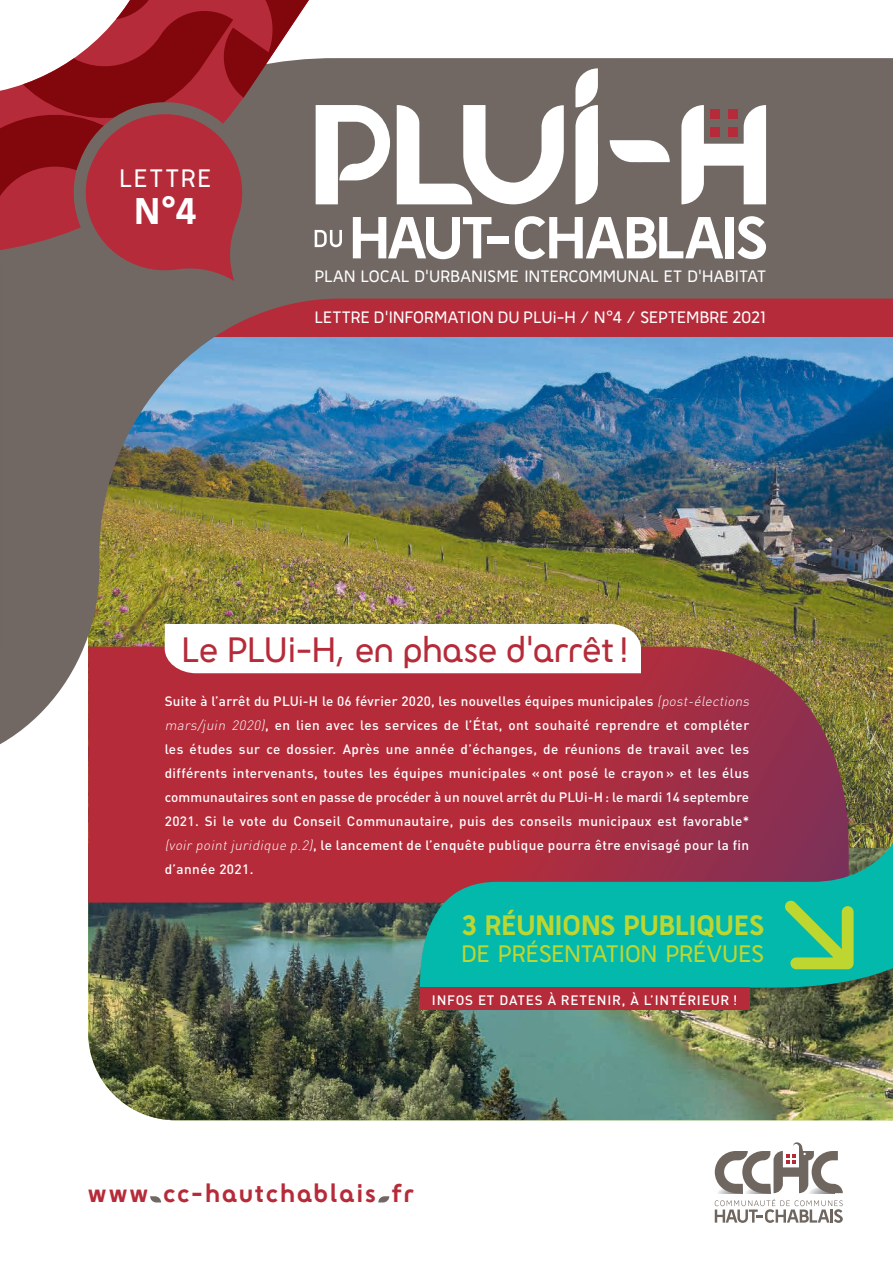
<style>
.page{position:relative;width:893px;height:1263px;background:#fff}
.page>*{position:absolute;margin:0;border:0;box-sizing:border-box;transform-origin:0 0}
.t1{font:700 43.65px "FNAC Regular";color:#fff}
.t2{font:700 41.4px "FNAC Demi";letter-spacing:-.005em;color:#b62b39}
.t3{font:700 33px "FNAC Regular";color:#bed630}
.t4{font:700 29.7px "FNAC Demi";letter-spacing:.065em;color:#fff}
.t5{font:700 29.4px "FNAC Regular";letter-spacing:.075em;color:#b62b39}
.t6{font:700 28.05px "FNAC Demi";color:#bed630}
.t7{font:700 19.35px/41.1px "FNAC Demi";letter-spacing:.01em;color:#fff}
.t8{font:500 13.5px/24px "DIN";letter-spacing:.03em;color:#fff}
.t9{font:500 13.5px "DIN";letter-spacing:.06em;color:#fff}
.s1{font-weight:300;font-style:italic}
</style>
<div class="page">
<img style="left:88px;top:902px;width:805px;height:218px">
<div style="left:88px;top:767px;width:330px;height:135px;background:#b62b39"></div>
<img style="left:0;top:58px;width:893px;height:709px">
<div style="left:309px;top:58px;width:37px;height:196px;background:#716864"></div>
<svg style="left:315px;top:230px;width:27px;height:17px"></svg>
<svg style="left:397px;top:105px;width:167px;height:100px"></svg>
<svg style="left:316px;top:105px;width:74px;height:99px"></svg>
<svg style="left:681px;top:105px;width:85px;height:99px"></svg>
<svg style="left:575px;top:68px;width:23px;height:136px"></svg>
<svg style="left:610px;top:140px;width:60px;height:22px"></svg>
<div style="left:710px;top:110px;width:10px;height:9px;background:#b62b39"></div>
<div style="left:728px;top:110px;width:9px;height:9px;background:#b62b39"></div>
<div style="left:728px;top:127px;width:9px;height:9px;background:#b62b39"></div>
<div style="left:710px;top:127px;width:10px;height:9px;background:#b62b39"></div>
<svg style="left:353px;top:217px;width:138px;height:42px"></svg>
<div style="left:487px;top:237px;width:22px;height:7px;background:#fff"></div>
<svg style="left:515px;top:216px;width:208px;height:43px"></svg>
<div style="left:726px;top:217px;width:8px;height:41px;background:#fff"></div>
<svg style="left:737px;top:216px;width:29px;height:43px"></svg>
<svg style="left:0;top:0;width:309px;height:295px"></svg>
<svg style="left:65px;top:94px;width:201px;height:228px;background:#934449"></svg>
<svg style="left:150px;top:1196px;width:11px;height:6px"></svg>
<svg style="left:378px;top:1196px;width:11px;height:6px"></svg>
<svg style="left:715px;top:1199px;width:128px;height:24px"></svg>
<svg style="left:715px;top:1142px;width:128px;height:51px"></svg>
<svg style="left:420px;top:554px;width:473px;height:433px;background:#7b6c61"></svg>
<svg style="left:784px;top:900px;width:70px;height:69px;background:#56c674"></svg>
<div style="left:420px;top:987px;width:329px;height:23px;background:#b62b39"></div>
<hr style="left:0;top:231px;width:4px;height:447px;background:#716864">
<h3 class="t4" style="left:120px;top:164px;width:93px">LETTRE</h3>
<h1 class="t1" style="left:134px;top:190px;width:64px">N°4</h1>
<h3 class="t7" style="left:315px;top:256px;width:453px">PLAN LOCAL D’URBANISME INTERCOMMUNAL ET D’HABITAT<br>LETTRE D’INFORMATION DU PLUi-H / N°4 / SEPTEMBRE 2021</h3>
<h2 class="t2" style="left:182px;top:630px;width:448px">Le PLUi-H, en phase d’arrêt!</h2>
<p class="t8" style="left:165px;top:689px;width:589px">Suite à l’arrêt du PLUi-H le 06 février 2020, les nouvelles équipes municipales <span class="s1">(post-élections mars/juin 2020)</span>, en lien avec les services de l’État, ont souhaité reprendre et compléter les études sur ce dossier. Après une année d’échanges, de réunions de travail avec les différents intervenants, toutes les équipes municipales « ont posé le crayon » et les élus communautaires sont en passe de procéder à un nouvel arrêt du PLUi-H: le mardi 14 septembre 2021. Si le vote du Conseil Communautaire, puis des conseils municipaux est favorable* <span class="s1">(voir point juridique p.2)</span>, le lancement de l’enquête publique pourra être envisagé pour la fin d’année 2021.</p>
<h3 class="t3" style="left:461px;top:910px;width:304px">3 RÉUNIONS PUBLIQUES</h3>
<h3 class="t6" style="left:461px;top:940px;width:304px">DE PRÉSENTATION PRÉVUES</h3>
<p class="t9" style="left:432px;top:991px;width:307px">INFOS ET DATES À RETENIR, À L’INTÉRIEUR !</p>
<h3 class="t5" style="left:88px;top:1180px;width:327px">www cc-hautchablais fr</h3>
</div>
